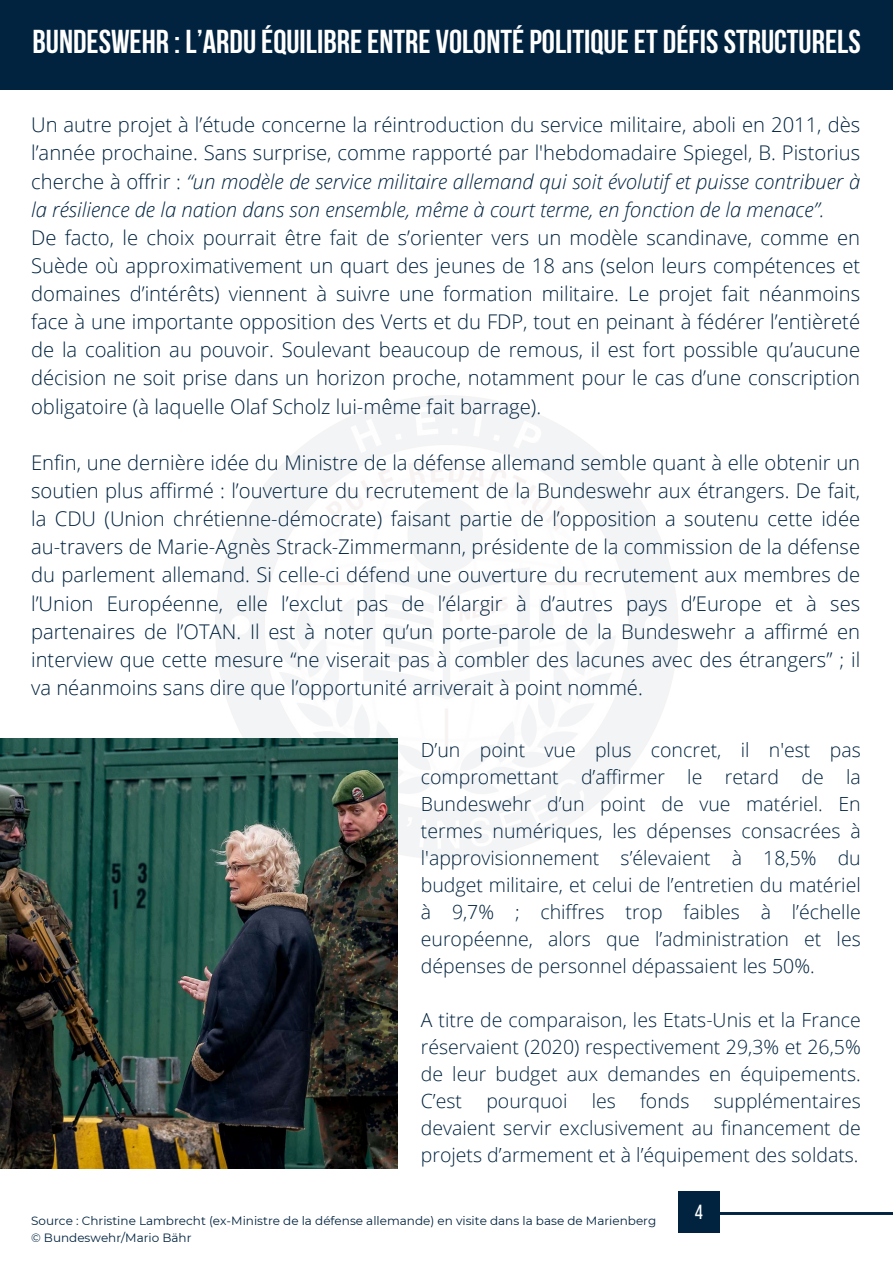
<style>
.page{position:relative;width:893px;height:1263px;background:#fff}
.page>*{position:absolute;margin:0;border:0;box-sizing:border-box;transform-origin:0 0}
.t1{font:700 33px "Bebas Neue";color:#fff}
.t2{font:20.33px "Bebas Neue";color:#fff}
.t3{font:300 20.25px/28.1px "Open Sans";color:#01233f}
.t4{font:300 19.5px/27px "Open Sans";color:#01233f;text-align:justify}
.t5{font:12px "Montserrat";color:#01233f}
.s1{font-style:italic}
</style>
<div class="page">
<div style="left:0;top:0;width:893px;height:89px;background:#01233f"></div>
<svg style="left:719px;top:1202px;width:174px;height:23px"></svg>
<div style="left:678px;top:1191px;width:41px;height:42px;background:#01233f"></div>
<img style="left:215px;top:396px;width:463px;height:471px">
<img style="left:0;top:739px;width:397px;height:429px">
<p class="t1" style="left:32px;top:28px;width:829px">BUNDESWEHR : L’ARDUÉQUILIBREENTRE VOLONTÉPOLITIQUEET DÉFISSTRUCTURELS</p>
<h2 class="t3" style="left:31px;top:110px;width:830px">Un autre projet à l’étude concerne la réintroduction du service militaire, aboli en 2011, dès l’année prochaine. Sans surprise, comme rapporté par l'hebdomadaire Spiegel, B. Pistorius cherche à offrir : <span class="s1">“un modèle de service militaire allemand qui soit évolutif et puisse contribuer à la résilience de la nation dans son ensemble, même à court terme, en fonction de la menace”.<br></span>De facto, le choix pourrait être fait de s’orienter vers un modèle scandinave, comme en Suède où approximativement un quart des jeunes de 18 ans (selon leurs compétences et domaines d’intérêts) viennent à suivre une formation militaire. Le projet fait néanmoins face à une importante opposition des Verts et du FDP, tout en peinant à fédérer l’entièreté de la coalition au pouvoir. Soulevant beaucoup de remous, il est fort possible qu’aucune décision ne soit prise dans un horizon proche, notamment pour le cas d’une conscription obligatoire (à laquelle Olaf Scholz lui-même fait barrage).</h2>
<p class="t3" style="left:31px;top:448px;width:830px;text-align:justify">Enfin, une dernière idée du Ministre de la défense allemand semble quant à elle obtenir un soutien plus affirmé : l’ouverture du recrutement de la Bundeswehr aux étrangers. De fait, la CDU (Union chrétienne-démocrate) faisant partie de l’opposition a soutenu cette idée au-travers de Marie-Agnès Strack-Zimmermann, présidente de la commission de la défense du parlement allemand. Si celle-ci défend une ouverture du recrutement aux membres de l’Union Européenne, elle l’exclut pas de l’élargir à d’autres pays d’Europe et à ses partenaires de l’OTAN. Il est à noter qu’un porte-parole de la Bundeswehr a affirmé en interview que cette mesure “ne viserait pas à combler des lacunes avec des étrangers” ; il va néanmoins sans dire que l’opportunité arriverait à point nommé.</p>
<p class="t4" style="left:421px;top:736px;width:441px">D’un point vue plus concret, il n'est pas compromettant d’affirmer le retard de la Bundeswehr d’un point de vue matériel. En termes numériques, les dépenses consacrées à l'approvisionnement s’élevaient à 18,5% du budget militaire, et celui de l’entretien du matériel à 9,7% ; chiffres trop faibles à l’échelle européenne, alors que l’administration et les dépenses de personnel dépassaient les 50%.</p>
<h2 class="t4" style="left:421px;top:1006px;width:441px">A titre de comparaison, les Etats-Unis et la France réservaient (2020) respectivement 29,3% et 26,5% de leur budget aux demandes en équipements.<br>C’est pourquoi les fonds supplémentaires devaient servir exclusivement au financement de projets d’armement et à l’équipement des soldats.</h2>
<h2 class="t5" style="left:31px;top:1214px;width:626px">Source : Christine Lambrecht (ex-Ministre de la défense allemande) en visite dans la base de Marienberg</h2>
<p class="t5" style="left:31px;top:1230px;width:162px">© Bundeswehr/Mario Bähr</p>
<h2 class="t2" style="left:695px;top:1203px;width:10px">4</h2>
</div>
